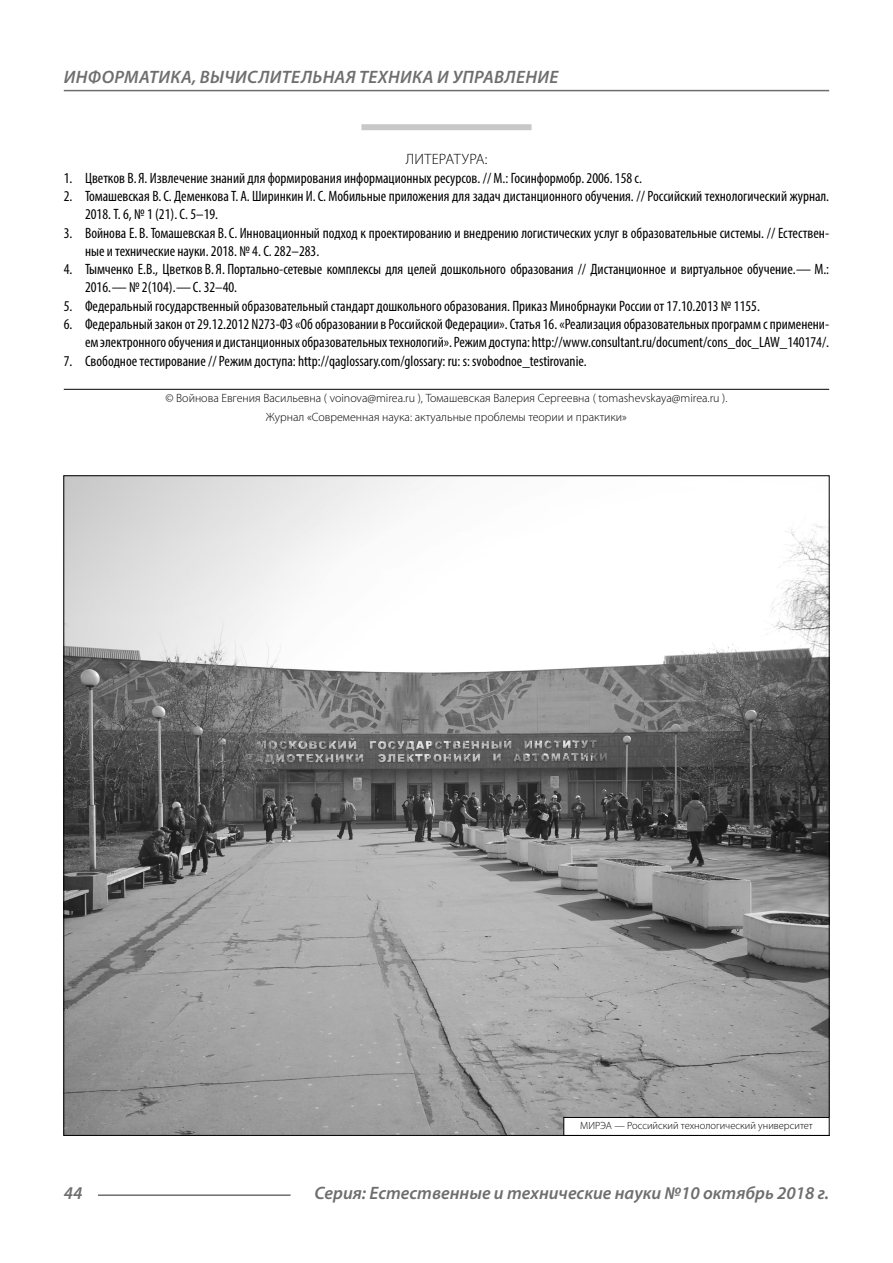
<style>
.page{position:relative;width:893px;height:1263px;background:#fff}
.page>*{position:absolute;margin:0;border:0;box-sizing:border-box;transform-origin:0 0}
.t1{font:italic 600 18px "Myriad Pro";letter-spacing:.005em;color:#6e6e6e}
.t2{font:condensed 15px/18.3px "Myriad Pro";color:#000}
.Literature{font:300 15px "Myriad Pro";letter-spacing:.02em;color:#000}
.Copy{font:300 12px/18.3px "Myriad Pro";color:#000;text-align:center}
.Author-doc{font:300 10.5px "Myriad Pro";color:#000}
</style>
<div class="page">
<hr style="left:98px;top:1194px;width:193px;height:2px;background:#6e6e6e">
<hr style="left:64px;top:90px;width:765px;height:1px;background:#6e6e6e">
<div style="left:361px;top:124px;width:170px;height:6px;background:#c8c8c8"></div>
<hr style="left:64px;top:389px;width:765px;height:1px;background:#000">
<img style="left:65px;top:477px;width:763px;height:657px">
<div style="left:564px;top:1117px;width:265px;height:18px;background:#fff"></div>
<div style="left:563px;top:1117px;width:267px;height:19px;border:1px solid #000"></div>
<p class="t1" style="left:64px;top:66px;width:496px">ИНФОРМАТИКА, ВЫЧИСЛИТЕЛЬНАЯ ТЕХНИКА И УПРАВЛЕНИЕ</p>
<p class="Literature" style="left:406px;top:150px;width:83px">ЛИТЕРАТУРА:</p>
<p class="t2" style="left:64px;top:168px;width:580px">1. Цветков В. Я. Извлечение знаний для формирования информационных ресурсов. // М.: Госинформобр. 2006. 158 с.</p>
<p class="t2" style="left:85px;top:187px;width:746px;text-indent:-21px">2. Томашевская В.С. Деменкова Т. А. Ширинкин И.С. Мобильные приложения для задач дистанционного обучения. // Российский технологический журнал.<br>2018. Т. 6, № 1 (21). С. 5–19.</p>
<p class="t2" style="left:85px;top:223px;width:746px;text-indent:-21px">3. Войнова Е. В. Томашевская В.С. Инновационный подход к проектированию и внедрению логистических услуг в образовательные системы. // Естествен&shy;ные и технические науки. 2018. № 4. С. 282–283.</p>
<p class="t2" style="left:85px;top:260px;width:746px;text-indent:-21px">4. Тымченко Е.В., Цветков В. Я. Портально-сетевые комплексы для целей дошкольного образования // Дистанционное и виртуальное обучение.— М.:<br>2016.— № 2(104).—С. 32–40.</p>
<p class="t2" style="left:64px;top:296px;width:698px">5. Федеральный государственный образовательный стандарт дошкольного образования. Приказ Минобрнауки России от 17.10.2013 № 1155.</p>
<p class="t2" style="left:64px;top:315px;width:767px;text-align:right">6. Федеральный закон от 29.12.2012 N273-ФЗ «Об образовании в Российской Федерации». Статья 16. «Реализация образовательных программ с применени&shy;ем электронного обучения и дистанционных образовательных технологий». Режим доступа: http://www.consultant.ru/document/cons_doc_LAW_140174/.</p>
<p class="t2" style="left:64px;top:351px;width:524px">7. Свободное тестирование // Режим доступа: http://qaglossary.com/glossary: ru: s: svobodnoe_testirovanie.</p>
<p class="Copy" style="left:165px;top:389px;width:563px">© Войнова Евгения Васильевна ( voinova@mirea.ru ), Томашевская Валерия Сергеевна ( tomashevskaya@mirea.ru ).<br>Журнал «Современная наука: актуальные проблемы теории и практики»</p>
<p class="Author-doc" style="left:580px;top:1119px;width:234px">МИРЭА — Российский технологический университет</p>
<p class="t1" style="left:64px;top:1182px;width:20px">44</p>
<p class="t1" style="left:314px;top:1182px;width:516px">Серия: Естественные и технические науки №10 октябрь 2018 г.</p>
</div>
